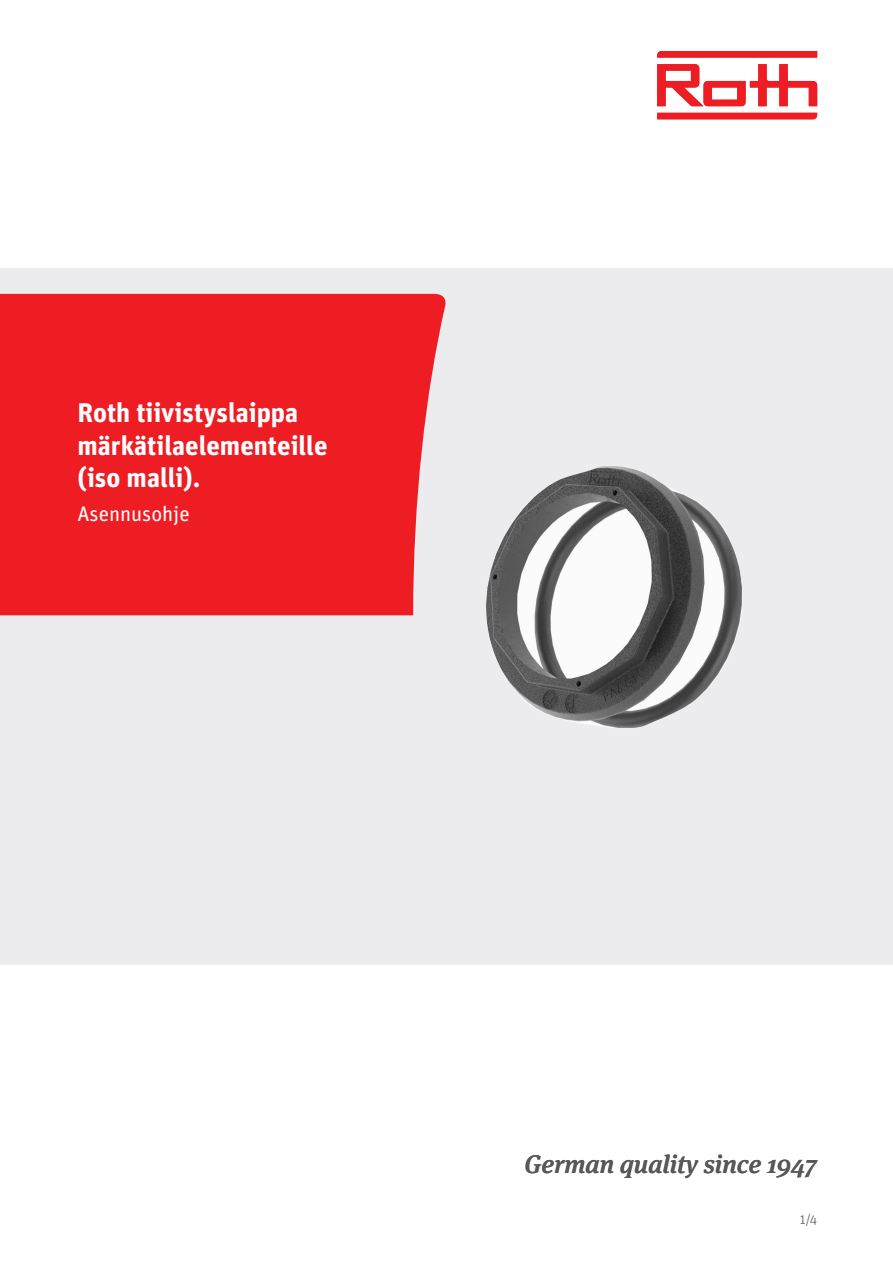
<style>
.page{position:relative;width:893px;height:1263px;background:#fff}
.page>*{position:absolute;margin:0;border:0;box-sizing:border-box;transform-origin:0 0}
.t1{font:700 27px "Unit OT";color:#fff}
.t2{font:italic 500 25.5px "Meta Serif OT";color:#57585a}
.t3{font:21px "Unit OT";color:#fff}
.t4{font:300 13.5px "Unit OT";color:#57585a}
</style>
<div class="page">
<div style="left:0;top:268px;width:893px;height:696px;background:#ececee"></div>
<div style="left:0;top:294px;width:446px;height:321px;background:#ee1d23"></div>
<svg style="left:657px;top:113px;width:160px;height:6px"></svg>
<svg style="left:657px;top:51px;width:160px;height:7px"></svg>
<svg style="left:657px;top:64px;width:160px;height:42px"></svg>
<img style="left:486px;top:466px;width:256px;height:262px">
<p class="t1" style="left:77px;top:395px;width:222px">Roth tiivistyslaippa</p>
<p class="t1" style="left:77px;top:428px;width:252px">märkätilaelementeille</p>
<p class="t1" style="left:77px;top:460px;width:125px">(iso malli).</p>
<p class="t3" style="left:77px;top:500px;width:114px">Asennusohje</p>
<p class="t2" style="left:524px;top:1148px;width:294px">German quality since 1947</p>
<p class="t4" style="left:800px;top:1211px;width:19px">1/4</p>
</div>
